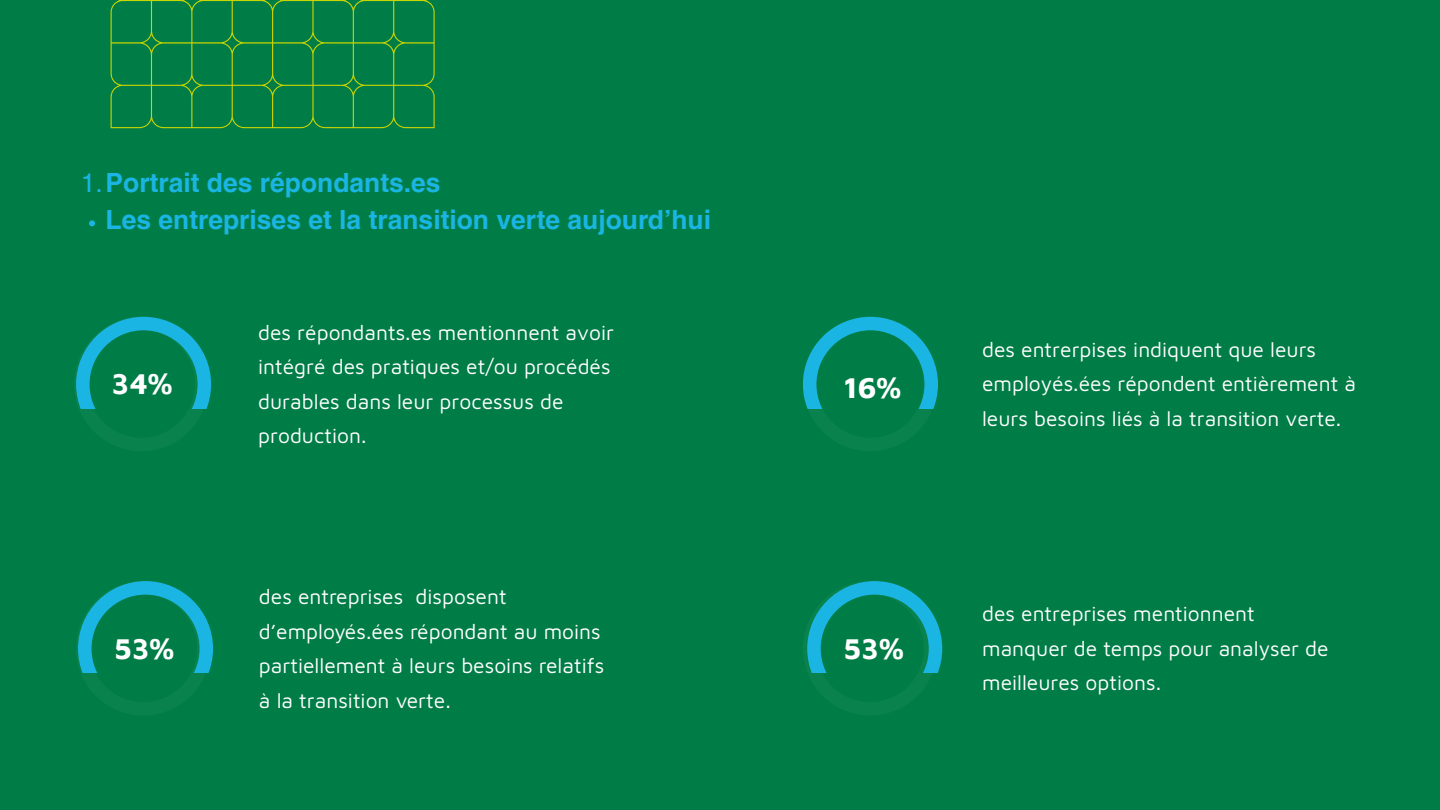
<style>
.page{position:relative;width:1440px;height:810px;background:#007d47}
.page>*{position:absolute;margin:0;border:0;box-sizing:border-box;transform-origin:0 0}
.t1{font:700 30px "Maven Pro";color:#fff}
.t2{font:700 26.4px "Helvetica LT Pro";color:#1ab5e3}
.t3{font:21px/34.5px "Maven Pro";color:#fff}
.s1{font-weight:400}
</style>
<div class="page">
<svg style="left:89px;top:220px;width:6px;height:6px"></svg>
<svg style="left:76px;top:317px;width:135px;height:92px"></svg>
<svg style="left:803px;top:317px;width:135px;height:92px"></svg>
<svg style="left:78px;top:581px;width:135px;height:92px"></svg>
<svg style="left:807px;top:581px;width:135px;height:92px"></svg>
<p class="t2" style="left:81px;top:173px;width:361px"><span class="s1">1.</span>Portrait des répondants.es</p>
<p class="t2" style="left:106px;top:210px;width:607px">Les entreprises et la transition verte aujourd’hui</p>
<p class="t1" style="left:112px;top:366px;width:62px">34%</p>
<p class="t1" style="left:114px;top:630px;width:62px">53%</p>
<p class="t3" style="left:258px;top:315px;width:357px">des répondants.es mentionnent avoir intégré des pratiques et/ou procédés durables dans leur processus de production.</p>
<p class="t3" style="left:259px;top:579px;width:347px">des entreprises disposent d’employés.ées répondant au moins partiellement à leurs besoins relatifs à la transition verte.</p>
<h1 class="t1" style="left:844px;top:369px;width:59px">16%</h1>
<h1 class="t1" style="left:843px;top:630px;width:62px">53%</h1>
<p class="t3" style="left:982px;top:332px;width:375px">des entrerpises indiquent que leurs employés.ées répondent entièrement à leurs besoins liés à la transition verte.</p>
<p class="t3" style="left:982px;top:596px;width:348px">des entreprises mentionnent manquer de temps pour analyser de meilleures options.</p>
</div>
